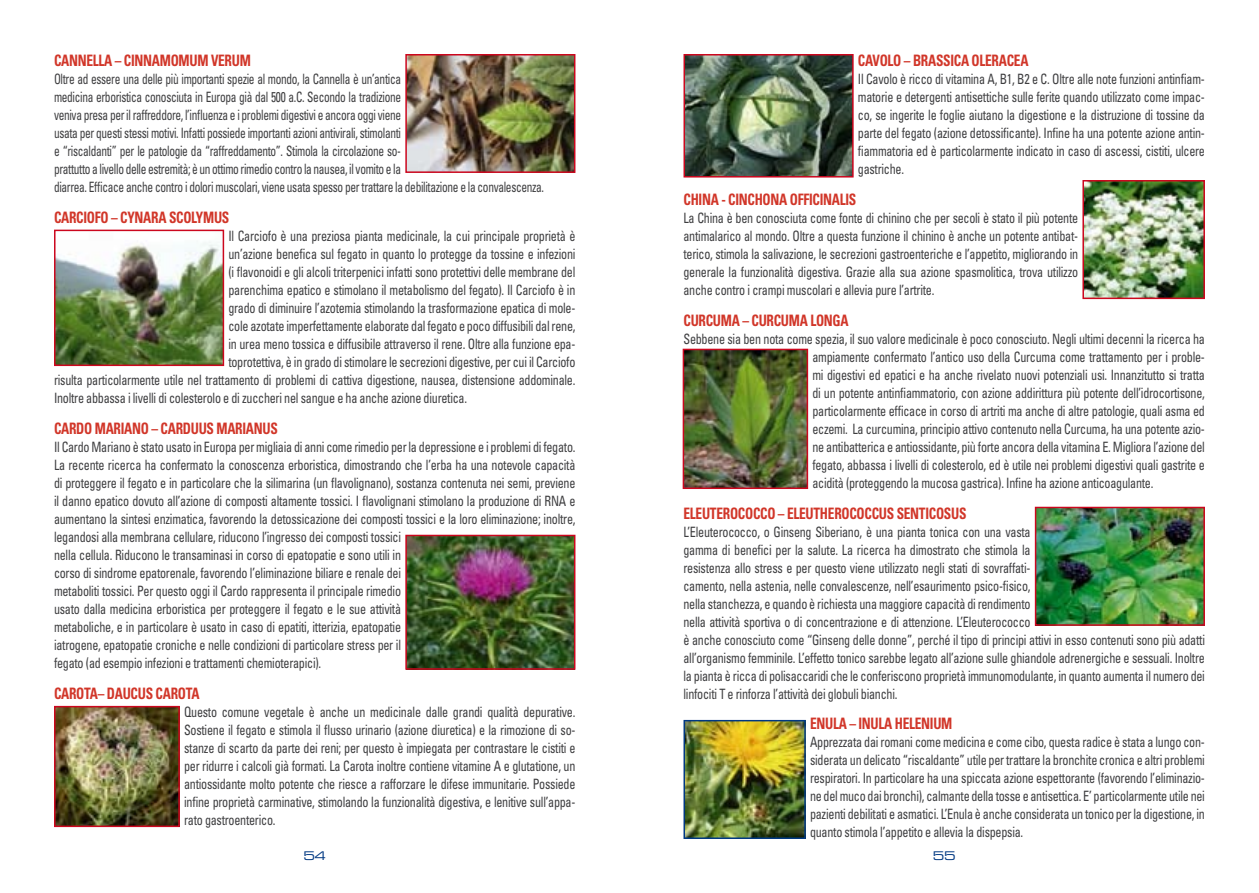
<style>
.page{position:relative;width:1259px;height:893px;background:#fff}
.page>*{position:absolute;margin:0;border:0;box-sizing:border-box;transform-origin:0 0}
.t1{font:700 condensed 15.75px "Univers";letter-spacing:-.02em;color:#d13629;scale:.85 1}
.t2{font:condensed 14.25px/18px "Univers";letter-spacing:-.02em;color:#3e3e40;text-align:justify;scale:.85 1}
.t3{font:condensed 14.25px/18px "Univers";letter-spacing:-.02em;color:#3e3e40;scale:.8 1}
.t4{font:12px "Eurostile Extended Two";color:#003882}
</style>
<div class="page">
<img style="left:408px;top:538px;width:164px;height:129px">
<div style="left:405px;top:535px;width:170px;height:135px;border:2px solid #cc071e"></div>
<img style="left:57px;top:709px;width:120px;height:115px">
<div style="left:54px;top:706px;width:126px;height:121px;border:2px solid #cc071e"></div>
<img style="left:686px;top:57px;width:164px;height:118px">
<div style="left:683px;top:54px;width:170px;height:124px;border:2px solid #cc071e"></div>
<img style="left:1085px;top:183px;width:117px;height:113px">
<div style="left:1082px;top:180px;width:123px;height:119px;border:2px solid #cc071e"></div>
<img style="left:685px;top:352px;width:120px;height:134px">
<div style="left:682px;top:349px;width:126px;height:140px;border:2px solid #cc071e"></div>
<img style="left:686px;top:723px;width:117px;height:113px">
<div style="left:683px;top:720px;width:123px;height:119px;border:2px solid #003882"></div>
<img style="left:57px;top:242px;width:164px;height:121px">
<div style="left:54px;top:230px;width:170px;height:136px;border:2px solid #cc071e"></div>
<img style="left:408px;top:57px;width:164px;height:113px">
<div style="left:405px;top:54px;width:170px;height:119px;border:2px solid #cc071e"></div>
<img style="left:1038px;top:510px;width:164px;height:113px">
<div style="left:1035px;top:507px;width:170px;height:119px;border:2px solid #cc071e"></div>
<p class="t1" style="left:54px;top:51px;width:92px">CANNE LLA – CINN</p>
<p class="t1" style="left:152px;top:51px;width:22px">AMOM</p>
<p class="t1" style="left:189px;top:51px;width:72px">UM VERUM</p>
<p class="t3" style="left:54px;top:70px;width:614px">Oltre ad essere una delle più importanti spezie al mondo, la Cannella è un’antica<br>medicina erboristica conosciuta in Europa già dal 500 a.C. Secondo la tradizione<br>veniva presa per il raffreddore, l’influenza e i problemi digestivi e ancora oggi viene<br>usata per questi stessi motivi. Infatti possiede importanti azioni antivirali, stimolanti<br>e “riscaldanti” per le patologie da “raffreddamento”. Stimola la circolazione so-<br>prattutto a livello delle estremità; è un ottimo rimedio contro la nausea, il vomito e la<br>diarrea. Efficace anche contro i dolori muscolari, viene usata spesso per trattare la debilitazione e la convalescenza.</p>
<p class="t1" style="left:54px;top:208px;width:206px">CARCIO FO – CYNARA SCO LYMUS</p>
<p class="t2" style="left:228px;top:227px;width:410px">Il Carciofo è una preziosa pianta medicinale, la cui principale proprietà è</p>
<p class="t2" style="left:228px;top:245px;width:410px">un’azione benefica sul fegato in quanto lo protegge da tossine e infezioni</p>
<p class="t2" style="left:228px;top:263px;width:410px">(i flavonoidi e gli alcoli triterpenici infatti sono protettivi delle membrane del</p>
<p class="t2" style="left:228px;top:281px;width:410px">parenchima epatico e stimolano il metabolismo del fegato). Il Carciofo è in</p>
<p class="t2" style="left:228px;top:299px;width:410px">grado di diminuire l’azotemia stimolando la trasformazione epatica di mole-</p>
<p class="t2" style="left:228px;top:317px;width:410px">cole azotate imperfettamente elaborate dal fegato e poco diffusibili dal rene,</p>
<p class="t2" style="left:228px;top:335px;width:410px">in urea meno tossica e diffusibile attraverso il rene. Oltre alla funzione epa-</p>
<p class="t2" style="left:228px;top:353px;width:410px">toprotettiva, è in grado di stimolare le secrezioni digestive, per cui il Carciofo</p>
<p class="t2" style="left:54px;top:371px;width:615px">risulta particolarmente utile nel trattamento di problemi di cattiva digestione, nausea, distensione addominale.</p>
<p class="t2" style="left:54px;top:389px;width:487px">Inoltre abbassa i livelli di colesterolo e di zuccheri nel sangue e ha anche azione diuretica.</p>
<p class="t1" style="left:54px;top:418px;width:263px">CARDO MARIANO – CARDUUS MARIANUS</p>
<p class="t2" style="left:54px;top:437px;width:615px;text-align:left">Il Cardo Mariano è stato usato in Europa per migliaia di anni come rimedio per la depressione e i problemi di fegato.<br>La recente ricerca ha confermato la conoscenza erboristica, dimostrando che l’erba ha una notevole capacità di proteggere il fegato e in particolare che la silimarina (un flavolignano), sostanza contenuta nei semi, previene il danno epatico dovuto all’azione di composti altamente tossici. I flavolignani stimolano la produzione di RNA e aumentano la sintesi enzimatica, favorendo la detossicazione dei composti tossici e la loro eliminazione; inoltre, legandosi alla membrana cellulare, riducono l’ingresso dei composti tossici<br>nella cellula. Riducono le transaminasi in corso di epatopatie e sono utili in<br>corso di sindrome epatorenale, favorendo l’eliminazione biliare e renale dei<br>metaboliti tossici. Per questo oggi il Cardo rappresenta il principale rimedio<br>usato dalla medicina erboristica per proteggere il fegato e le sue attività<br>metaboliche, e in particolare è usato in caso di epatiti, itterizia, epatopatie<br>iatrogene, epatopatie croniche e nelle condizioni di particolare stress per il<br>fegato (ad esempio infezioni e trattamenti chemioterapici).</p>
<p class="t1" style="left:54px;top:683px;width:173px">CAROTA– DAUCUS CAROTA</p>
<p class="t2" style="left:184px;top:702px;width:462px">Questo comune vegetale è anche un medicinale dalle grandi qualità depurative.<br>Sostiene il fegato e stimola il flusso urinario (azione diuretica) e la rimozione di so&shy;stanze di scarto da parte dei reni; per questo è impiegata per contrastare le cistiti e per ridurre i calcoli già formati. La Carota inoltre contiene vitamine A e glutatione, un antiossidante molto potente che riesce a rafforzare le difese immunitarie. Possiede infine proprietà carminative, stimolando la funzionalità digestiva, e lenitive sull’appa&shy;rato gastroenterico.</p>
<p class="t1" style="left:858px;top:51px;width:202px">CAVOLO – BRASSICA OLERACEA</p>
<p class="t2" style="left:858px;top:70px;width:410px">Il Cavolo è ricco di vitamina A, B1, B2 e C. Oltre alle note funzioni antinfiam&shy;matorie e detergenti antisettiche sulle ferite quando utilizzato come impac&shy;co, se ingerite le foglie aiutano la digestione e la distruzione di tossine da parte del fegato (azione detossificante). Infine ha una potente azione antin&shy;fiammatoria ed è particolarmente indicato in caso di ascessi, cistiti, ulcere gastriche.</p>
<p class="t1" style="left:683px;top:190px;width:62px">CHINA - CINC</p>
<p class="t1" style="left:754px;top:190px;width:114px">HONA OFFICINALIS</p>
<p class="t2" style="left:683px;top:209px;width:466px">La China è ben conosciuta come fonte di chinino che per secoli è stato il più potente antimalarico al mondo. Oltre a questa funzione il chinino è anche un potente antibat&shy;terico, stimola la salivazione, le secrezioni gastroenteriche e l’appetito, migliorando in generale la funzionalità digestiva. Grazie alla sua azione spasmolitica, trova utilizzo anche contro i crampi muscolari e allevia pure l’artrite.</p>
<p class="t1" style="left:683px;top:310px;width:196px">CURCUMA – CURCUMA LONGA</p>
<p class="t2" style="left:812px;top:329px;width:463px;text-indent:-129px">Sebbene sia ben nota come spezia, il suo valore medicinale è poco conosciuto. Negli ultimi decenni la ricerca ha ampiamente confermato l’antico uso della Curcuma come trattamento per i proble&shy;mi digestivi ed epatici e ha anche rivelato nuovi potenziali usi. Innanzitutto si tratta di un potente antinfiammatorio, con azione addirittura più potente dell’idrocortisone, particolarmente efficace in corso di artriti ma anche di altre patologie, quali asma ed eczemi. La curcumina, principio attivo contenuto nella Curcuma, ha una potente azio&shy;ne antibatterica e antiossidante, più forte ancora della vitamina E. Migliora l’azione del fegato, abbassa i livelli di colesterolo, ed è utile nei problemi digestivi quali gastrite e acidità (proteggendo la mucosa gastrica). Infine ha azione anticoagulante.</p>
<p class="t1" style="left:683px;top:503px;width:49px">ELEUTEROCOCCO</p>
<p class="t1" style="left:778px;top:503px;width:69px">– ELEUTHEROCOCC</p>
<p class="t1" style="left:879px;top:503px;width:103px">US SENTICOSUS</p>
<p class="t2" style="left:683px;top:522px;width:615px;text-align:left">L’Eleuterococco, o Ginseng Siberiano, è una pianta tonica con una vasta<br>gamma di benefici per la salute. La ricerca ha dimostrato che stimola la<br>resistenza allo stress e per questo viene utilizzato negli stati di sovraffati-<br>camento, nella astenia, nelle convalescenze, nell’esaurimento psico-fisico,<br>nella stanchezza, e quando è richiesta una maggiore capacità di rendimento<br>nella attività sportiva o di concentrazione e di attenzione. L’Eleuterococco<br>è anche conosciuto come “Ginseng delle donne”, perché il tipo di principi attivi in esso contenuti sono più adatti all’organismo femminile. L’effetto tonico sarebbe legato all’azione sulle ghiandole adrenergiche e sessuali. Inoltre la pianta è ricca di polisaccaridi che le conferiscono proprietà immunomodulante, in quanto aumenta il numero dei linfociti T e rinforza l’attività dei globuli bianchi.</p>
<p class="t1" style="left:810px;top:714px;width:167px">ENULA – INULA HELENIUM</p>
<p class="t2" style="left:810px;top:733px;width:466px">Apprezzata dai romani come medicina e come cibo, questa radice è stata a lungo con&shy;siderata un delicato “riscaldante” utile per trattare la bronchite cronica e altri problemi respiratori. In particolare ha una spiccata azione espettorante (favorendo l’eliminazio&shy;ne del muco dai bronchi), calmante della tosse e antisettica. E’ particolarmente utile nei pazienti debilitati e asmatici. L’Enula è anche considerata un tonico per la digestione, in quanto stimola l’appetito e allevia la dispepsia.</p>
<p class="t4" style="left:303px;top:847px;width:12px">54</p>
<p class="t4" style="left:933px;top:847px;width:12px">55</p>
</div>
